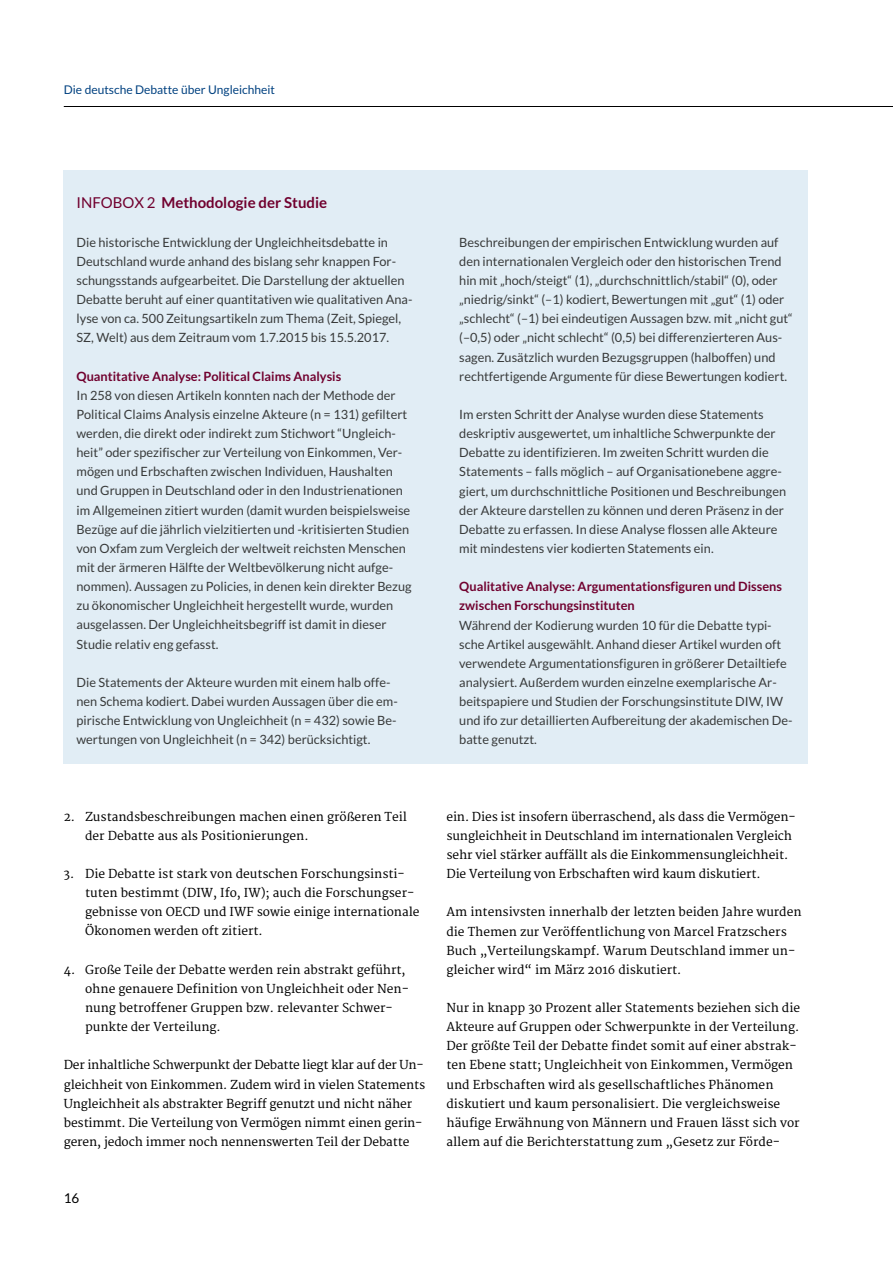
<style>
.page{position:relative;width:893px;height:1263px;background:#fff}
.page>*{position:absolute;margin:0;border:0;box-sizing:border-box;transform-origin:0 0}
.t1{font:700 15px "Lato";color:#70002e}
.t2{font:13.5px "Lato";color:#000}
.t3{font:12.75px/19.2px "Lato";color:#383a3a}
.t4{font:700 12.75px/19.2px "Lato";color:#70002e}
.t5{font:12px/19.2px "Merriweather";color:#000}
.t6{font:12px "Lato";color:#004180}
.s1{font-weight:400}
</style>
<div class="page">
<hr style="left:64px;top:106px;width:829px;height:1px;background:#000">
<div style="left:64px;top:170px;width:744px;height:593px;background:#e1edf5"></div>
<p class="t6" style="left:64px;top:83px;width:213px">Die deutsche Debatte über Ungleichheit</p>
<p class="t1" style="left:77px;top:194px;width:252px"><span class="s1">INFOBOX 2</span> Methodologie der Studie</p>
<p class="t3" style="left:77px;top:232px;width:337px">Die historische Entwicklung der Ungleichheitsdebatte in Deutschland wurde anhand des bislang sehr knappen For&shy;schungsstands aufgearbeitet. Die Darstellung der aktuellen Debatte beruht auf einer quantitativen wie qualitativen Ana&shy;lyse von ca. 500 Zeitungsartikeln zum Thema (Zeit, Spiegel, SZ, Welt) aus dem Zeitraum vom 1.7.2015 bis 15.5.2017.</p>
<p class="t4" style="left:77px;top:366px;width:266px">Quantitative Analyse: Political Claims Analysis</p>
<p class="t3" style="left:77px;top:385px;width:337px">In 258 von diesen Artikeln konnten nach der Methode der Political Claims Analysis einzelne Akteure (n = 131) gefiltert werden, die direkt oder indirekt zum Stichwort “Ungleich&shy;heit” oder spezifischer zur Verteilung von Einkommen, Ver&shy;mögen und Erbschaften zwischen Individuen, Haushalten und Gruppen in Deutschland oder in den Industrienationen im Allgemeinen zitiert wurden (damit wurden beispielsweise Bezüge auf die jährlich vielzitierten und -kritisierten Studien von Oxfam zum Vergleich der weltweit reichsten Menschen mit der ärmeren Hälfte der Weltbevölkerung nicht aufge&shy;nommen). Aussagen zu Policies, in denen kein direkter Bezug zu ökonomischer Ungleichheit hergestellt wurde, wurden ausgelassen. Der Ungleichheitsbegriff ist damit in dieser Studie relativ eng gefasst.</p>
<p class="t3" style="left:77px;top:672px;width:323px">Die Statements der Akteure wurden mit einem halb offe&shy;nen Schema kodiert. Dabei wurden Aussagen über die em&shy;pirische Entwicklung von Ungleichheit (n = 432) sowie Be&shy;wertungen von Ungleichheit (n = 342) berücksichtigt.</p>
<p class="t3" style="left:459px;top:232px;width:335px">Beschreibungen der empirischen Entwicklung wurden auf den internationalen Vergleich oder den historischen Trend hin mit „hoch/steigt“ (1), „durchschnittlich/stabil“ (0), oder „niedrig/sinkt“ (–1) kodiert, Bewertungen mit „gut“ (1) oder „schlecht“ (–1) bei eindeutigen Aussagen bzw. mit „nicht gut“ (–0,5) oder „nicht schlecht“ (0,5) bei differenzierteren Aus&shy;sagen. Zusätzlich wurden Bezugsgruppen (halboffen) und rechtfertigende Argumente für diese Bewertungen kodiert.</p>
<p class="t3" style="left:459px;top:405px;width:328px">Im ersten Schritt der Analyse wurden diese Statements deskriptiv ausgewertet, um inhaltliche Schwerpunkte der Debatte zu identifizieren. Im zweiten Schritt wurden die Statements – falls möglich – auf Organisationebene aggre&shy;giert, um durchschnittliche Positionen und Beschreibungen der Akteure darstellen zu können und deren Präsenz in der Debatte zu erfassen. In diese Analyse flossen alle Akteure mit mindestens vier kodierten Statements ein.</p>
<p class="t4" style="left:459px;top:577px;width:324px">Qualitative Analyse: Argumentationsfiguren und Dissens zwischen Forschungsinstituten</p>
<p class="t3" style="left:459px;top:615px;width:335px">Während der Kodierung wurden 10 für die Debatte typi&shy;sche Artikel ausgewählt. Anhand dieser Artikel wurden oft verwendete Argumentationsfiguren in größerer Detailtiefe analysiert. Außerdem wurden einzelne exemplarische Ar&shy;beitspapiere und Studien der Forschungsinstitute DIW, IW und ifo zur detaillierten Aufbereitung der akademischen De&shy;batte genutzt.</p>
<p class="t5" style="left:85px;top:807px;width:323px;text-indent:-21px">2. Zustandsbeschreibungen machen einen größeren Teil der Debatte aus als Positionierungen.</p>
<p class="t5" style="left:85px;top:865px;width:336px;text-indent:-21px">3. Die Debatte ist stark von deutschen Forschungsinsti&shy;tuten bestimmt (DIW, Ifo, IW); auch die Forschungser&shy;gebnisse von OECD und IWF sowie einige internationale Ökonomen werden oft zitiert.</p>
<p class="t5" style="left:85px;top:960px;width:325px;text-indent:-21px">4. Große Teile der Debatte werden rein abstrakt geführt, ohne genauere Definition von Ungleichheit oder Nen&shy;nung betroffener Gruppen bzw. relevanter Schwer&shy;punkte der Verteilung.</p>
<p class="t5" style="left:64px;top:1056px;width:363px">Der inhaltliche Schwerpunkt der Debatte liegt klar auf der Un&shy;gleichheit von Einkommen. Zudem wird in vielen Statements Ungleichheit als abstrakter Begriff genutzt und nicht näher bestimmt. Die Verteilung von Vermögen nimmt einen gerin&shy;geren, jedoch immer noch nennenswerten Teil der Debatte</p>
<p class="t2" style="left:64px;top:1191px;width:17px">16</p>
<p class="t5" style="left:446px;top:807px;width:351px">ein. Dies ist insofern überraschend, als dass die Vermögen&shy;sungleichheit in Deutschland im internationalen Vergleich sehr viel stärker auffällt als die Einkommensungleichheit.<br>Die Verteilung von Erbschaften wird kaum diskutiert.</p>
<p class="t5" style="left:446px;top:903px;width:357px">Am intensivsten innerhalb der letzten beiden Jahre wurden die Themen zur Veröffentlichung von Marcel Fratzschers Buch „Verteilungskampf. Warum Deutschland immer un&shy;gleicher wird“ im März 2016 diskutiert.</p>
<p class="t5" style="left:446px;top:999px;width:355px">Nur in knapp 30 Prozent aller Statements beziehen sich die Akteure auf Gruppen oder Schwerpunkte in der Verteilung.<br>Der größte Teil der Debatte findet somit auf einer abstrak&shy;ten Ebene statt; Ungleichheit von Einkommen, Vermögen und Erbschaften wird als gesellschaftliches Phänomen diskutiert und kaum personalisiert. Die vergleichsweise häufige Erwähnung von Männern und Frauen lässt sich vor allem auf die Berichterstattung zum „Gesetz zur Förde-</p>
</div>
